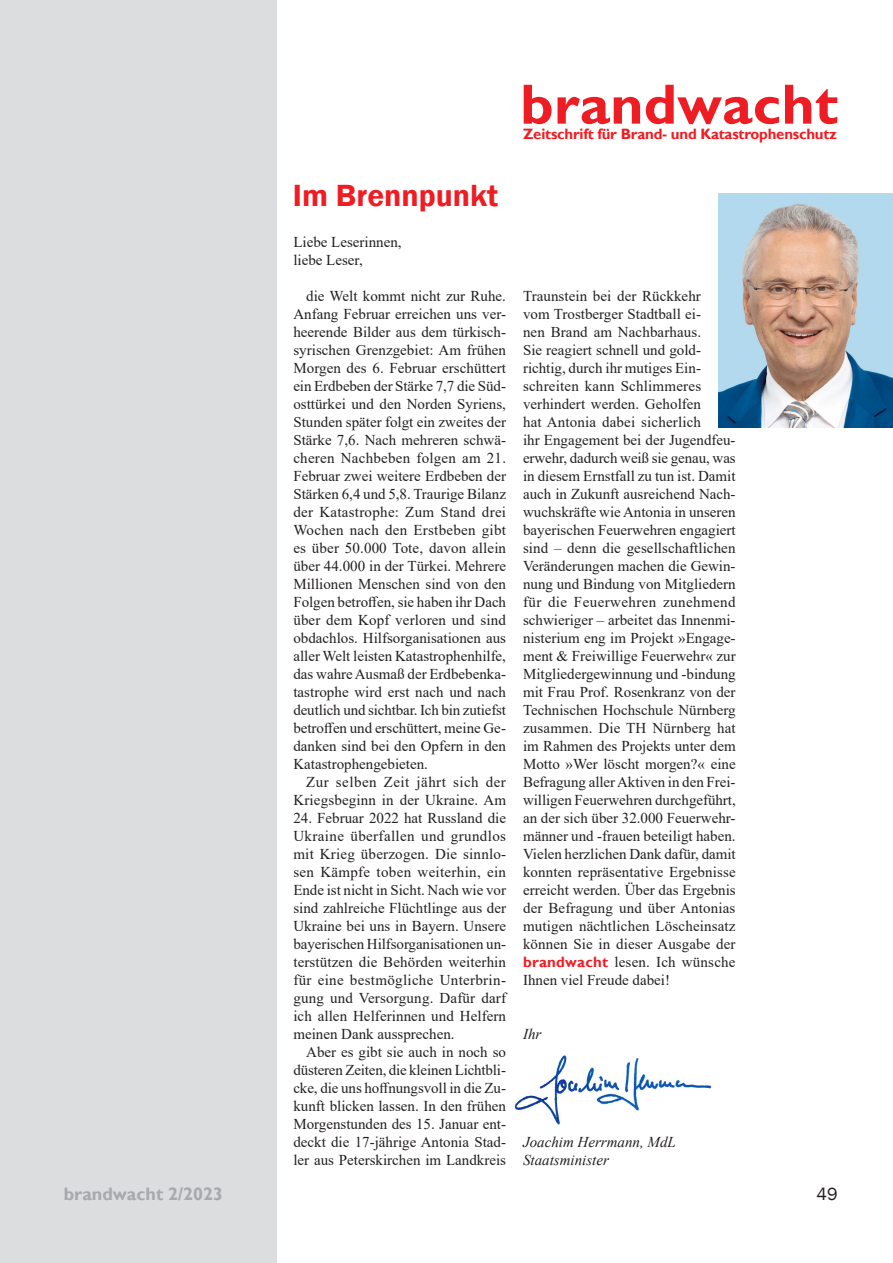
<style>
.page{position:relative;width:893px;height:1263px;background:#fff}
.page>*{position:absolute;margin:0;border:0;box-sizing:border-box;transform-origin:0 0}
.Impressum_FT_6pt{font:700 57px "Gill Sans";letter-spacing:.005em;color:#ee1d23}
.t1{font:600 31.5px "Franklin Gothic";color:#ee1d23}
.t2{font:700 18px "Gill Sans";color:#a8a9ad}
.t3{font:18px "Franklin Gothic";color:#231f20}
.Fließtext_mit_Einzug{font:15px/18px "Times New Roman";color:#231f20;text-align:justify}
.Impressum_FT_6pt-2{font:700 15px "Gill Sans";letter-spacing:-.015em;color:#ee1d23}
.Fließtext_ohne_Einzu{font:italic 15px/18px "Times New Roman";color:#231f20}
.Fließtext_ohne_Einzu-2{font:15px/18px "Times New Roman";color:#231f20}
.s1{font-family:"Gill Sans";font-weight:700;color:#ee1d23}
</style>
<div class="page">
<div style="left:0;top:0;width:276px;height:1263px;background:#dcdddf"></div>
<img style="left:514px;top:1056px;width:198px;height:69px">
<img style="left:718px;top:193px;width:175px;height:234px">
<p class="Impressum_FT_6pt" style="left:520px;top:70px;width:319px">brandwacht</p>
<p class="Impressum_FT_6pt-2" style="left:523px;top:125px;width:315px">Zeitschrift für Brand- und Katastrophenschutz</p>
<p class="t1" style="left:293px;top:176px;width:207px">Im Brennpunkt</p>
<p class="Fließtext_ohne_Einzu-2" style="left:293px;top:233px;width:110px">Liebe Leserinnen, liebe Leser,</p>
<p class="Fließtext_mit_Einzug" style="left:293px;top:287px;width:214px;text-indent:13px">die Welt kommt nicht zur Ruhe.<br>Anfang Februar erreichen uns ver&shy;heerende Bilder aus dem türkisch&shy;syrischen Grenzgebiet: Am frühen Morgen des 6. Februar erschüttert ein Erdbeben der Stärke 7,7 die Süd&shy;osttürkei und den Norden Syriens, Stunden später folgt ein zweites der Stärke 7,6. Nach mehreren schwä&shy;cheren Nachbeben folgen am 21.<br>Februar zwei weitere Erdbeben der Stärken 6,4 und 5,8. Traurige Bilanz der Katastrophe: Zum Stand drei Wochen nach den Erstbeben gibt es über 50.000 Tote, davon allein über 44.000 in der Türkei. Mehrere Millionen Menschen sind von den Folgen betroffen, sie haben ihr Dach über dem Kopf verloren und sind obdachlos. Hilfsorganisationen aus aller Welt leisten Katastrophenhilfe, das wahre Ausmaß der Erdbebenka&shy;tastrophe wird erst nach und nach deutlich und sichtbar. Ich bin zutiefst betroffen und erschüttert, meine Ge&shy;danken sind bei den Opfern in den Katastrophengebieten.</p>
<p class="Fließtext_mit_Einzug" style="left:293px;top:773px;width:214px;text-align:right">Zur selben Zeit jährt sich der<br>Kriegsbeginn in der Ukraine. Am</p>
<p class="Fließtext_mit_Einzug" style="left:293px;top:809px;width:214px">24. Februar 2022 hat Russland die Ukraine überfallen und grundlos mit Krieg überzogen. Die sinnlo&shy;sen Kämpfe toben weiterhin, ein Ende ist nicht in Sicht. Nach wie vor sind zahlreiche Flüchtlinge aus der Ukraine bei uns in Bayern. Unsere bayerischen Hilfsorganisationen un&shy;terstützen die Behörden weiterhin für eine bestmögliche Unterbrin&shy;gung und Versorgung. Dafür darf ich allen Helferinnen und Helfern meinen Dank aussprechen.</p>
<p class="Fließtext_mit_Einzug" style="left:293px;top:1043px;width:214px;text-indent:13px">Aber es gibt sie auch in noch so düsteren Zeiten, die kleinen Lichtbli&shy;cke, die uns hoffnungsvoll in die Zu&shy;kunft blicken lassen. In den frühen Morgenstunden des 15. Januar ent&shy;deckt die 17-jährige Antonia Stad&shy;ler aus Peterskirchen im Landkreis</p>
<p class="Fließtext_mit_Einzug" style="left:523px;top:287px;width:214px;text-align:left">Traunstein bei der Rückkehr<br>vom Trostberger Stadtball ei-<br>nen Brand am Nachbarhaus.<br>Sie reagiert schnell und gold&shy;richtig, durch ihr mutiges Ein&shy;schreiten kann Schlimmeres verhindert werden. Geholfen<br>hat Antonia dabei sicherlich<br>ihr Engagement bei der Jugendfeu&shy;erwehr, dadurch weiß sie genau, was in diesem Ernstfall zu tun ist. Damit auch in Zukunft ausreichend Nach&shy;wuchskräfte wie Antonia in unseren bayerischen Feuerwehren engagiert sind – denn die gesellschaftlichen Veränderungen machen die Gewin&shy;nung und Bindung von Mitgliedern für die Feuerwehren zunehmend schwieriger – arbeitet das Innenmi&shy;nisterium eng im Projekt »Engage&shy;ment &amp; Freiwillige Feuerwehr« zur Mitgliedergewinnung und -bindung mit Frau Prof. Rosenkranz von der Technischen Hochschule Nürnberg zusammen. Die TH Nürnberg hat im Rahmen des Projekts unter dem Motto »Wer löscht morgen?« eine Befragung aller Aktiven in den Frei&shy;willigen Feuerwehren durchgeführt, an der sich über 32.000 Feuerwehr&shy;männer und -frauen beteiligt haben.<br>Vielen herzlichen Dank dafür, damit konnten repräsentative Ergebnisse erreicht werden. Über das Ergebnis der Befragung und über Antonias mutigen nächtlichen Löscheinsatz können Sie in dieser Ausgabe der <span class="s1">brandwacht</span> lesen. Ich wünsche Ihnen viel Freude dabei!</p>
<p class="Fließtext_ohne_Einzu" style="left:523px;top:1025px;width:20px">Ihr</p>
<p class="Fließtext_ohne_Einzu" style="left:523px;top:1133px;width:154px">Joachim Herrmann, MdL<br>Staatsminister</p>
<p class="t2" style="left:64px;top:1183px;width:161px">brandwacht 2/2023</p>
<p class="t3" style="left:817px;top:1182px;width:23px">49</p>
</div>
